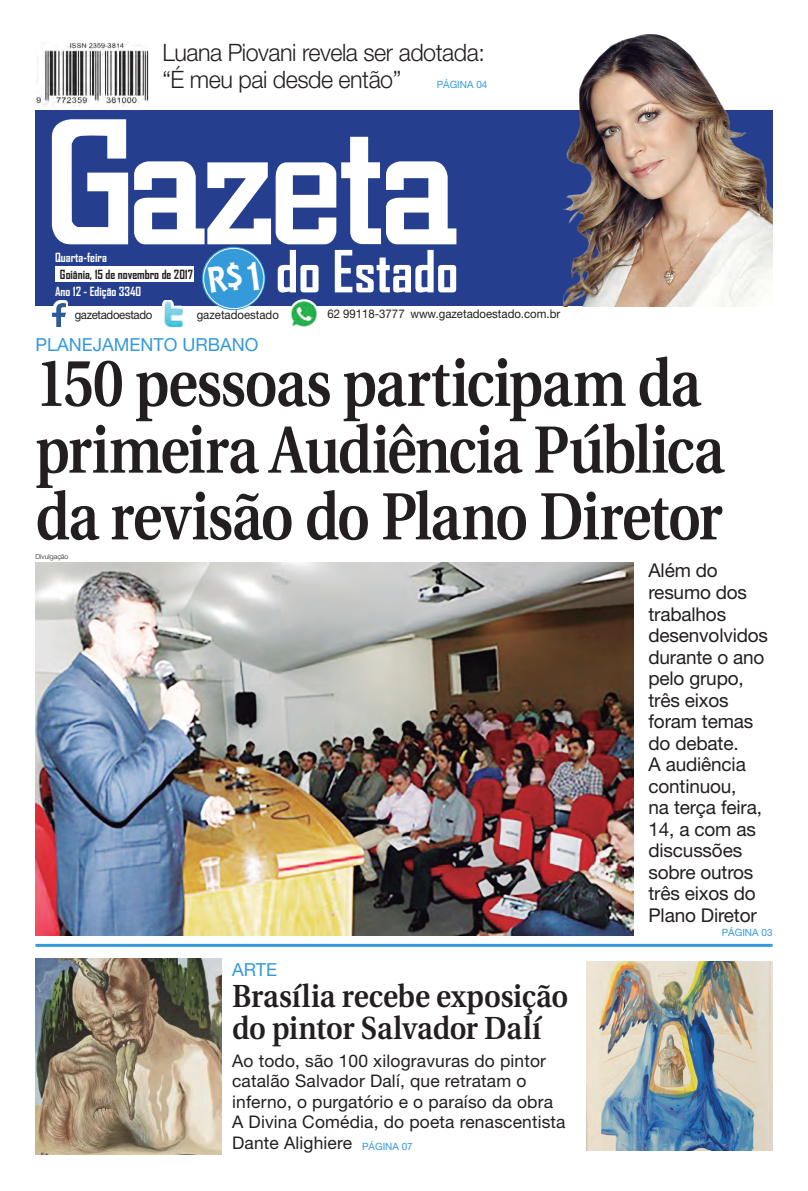
<style>
.page{position:relative;width:808px;height:1191px;background:#fff}
.page>*{position:absolute;margin:0;border:0;box-sizing:border-box;transform-origin:0 0}
.Manchete{font:600 66.6px/66.7px "Utopia";letter-spacing:-.025em;color:#231f20;scale:.85 1}
.t1{font:700 55.6px "Agency FB";color:#fff}
.Manchete-2{font:600 31.9px/32px "Utopia";letter-spacing:-.005em;color:#231f20;scale:.91 1}
.t2{font:300 24px/27px "Helvetica Neue";letter-spacing:-.02em;color:#231f20}
.txt_colunas{font:19px/21.5px "Helvetica Neue";letter-spacing:-.01em;color:#231f20}
.Retranca{font:18px "Helvetica Neue";color:#349ada}
.txt_colunas-2{font:17.4px/20.6px "Helvetica Neue";letter-spacing:.01em;color:#231f20}
.t3{font:700 12.1px "Agency FB";color:#fff}
.t4{font:700 12.1px "Agency FB";color:#231f20}
.t5{font:12px "Helvetica Neue";color:#231f20;scale:.95 1}
.t6{font:12px "Helvetica Neue";letter-spacing:-.03em;color:#231f20;scale:.95 1}
.Retranca-2{font:10px "Helvetica Neue";color:#349ada}
.Crédito_Fotógrafo{font:300 7px "Helvetica Neue";color:#231f20}
</style>
<div class="page">
<hr style="left:35px;top:944px;width:737px;height:3px;background:#349ada">
<div style="left:35px;top:110px;width:737px;height:196px;background:#253f8e"></div>
<svg style="left:52px;top:119px;width:76px;height:125px"></svg>
<svg style="left:134px;top:137px;width:315px;height:107px"></svg>
<img style="left:162px;top:300px;width:22px;height:29px">
<img style="left:290px;top:299px;width:28px;height:28px">
<div style="left:55px;top:266px;width:138px;height:15px;background:#fff"></div>
<svg style="left:202px;top:247px;width:63px;height:63px"></svg>
<div style="left:203px;top:248px;width:61px;height:61px;border:1px solid #fff;border-radius:50%"></div>
<img style="left:449px;top:34px;width:323px;height:272px">
<img style="left:35px;top:43px;width:113px;height:63px">
<svg style="left:55px;top:300px;width:13px;height:27px"></svg>
<img style="left:52px;top:303px;width:13px;height:23px">
<img style="left:586px;top:962px;width:186px;height:188px">
<img style="left:35px;top:562px;width:598px;height:373px">
<img style="left:35px;top:958px;width:187px;height:196px">
<div style="left:208px;top:262px;width:51px;height:31px;background:#349ada"></div>
<p class="t2" style="left:162px;top:39px;width:324px">Luana Piovani revela ser adotada: “É meu pai desde então”</p>
<p class="Retranca-2" style="left:437px;top:78px;width:52px">PÁGINA 04</p>
<p class="t3" style="left:55px;top:250px;width:53px">Quarta-feira</p>
<p class="t4" style="left:60px;top:267px;width:135px">Goiânia, 15 de novembro de 2017</p>
<p class="t3" style="left:55px;top:283px;width:88px">Ano 12 - Edição 3340</p>
<p class="t1" style="left:276px;top:237px;width:184px">do Estado</p>
<p class="t6" style="left:75px;top:307px;width:83px">gazetadoestado</p>
<p class="t5" style="left:197px;top:308px;width:88px">gazetadoestado</p>
<p class="t5" style="left:327px;top:307px;width:83px">62 99118-3777</p>
<p class="t5" style="left:410px;top:307px;width:159px">www.gazetadoestado.com.br</p>
<p class="Retranca" style="left:35px;top:333px;width:225px">PLANEJAMENTO URBANO</p>
<p class="Manchete" style="left:35px;top:351px;width:812px">150 pessoas participam da primeira Audiência Pública da revisão do Plano Diretor</p>
<p class="txt_colunas" style="left:648px;top:559px;width:121px">Além do resumo dos trabalhos desenvolvidos durante o ano pelo grupo, três eixos foram temas do debate.<br>A audiência continuou,<br>na terça feira,<br>14, a com as discussões sobre outros três eixos do<br>Plano Diretor</p>
<p class="Crédito_Fotógrafo" style="left:35px;top:552px;width:35px">Divulgação</p>
<p class="Retranca" style="left:232px;top:959px;width:47px">ARTE</p>
<p class="Manchete-2" style="left:232px;top:980px;width:371px">Brasília recebe exposição do pintor Salvador Dalí</p>
<p class="txt_colunas-2" style="left:232px;top:1050px;width:315px">Ao todo, são 100 xilogravuras do pintor</p>
<p class="txt_colunas-2" style="left:232px;top:1070px;width:335px">catalão Salvador Dalí, que retratam o inferno, o purgatório e o paraíso da obra A Divina Comédia, do poeta renascentista Dante Alighiere</p>
<p class="Retranca-2" style="left:362px;top:1140px;width:52px">PÁGINA 07</p>
<p class="Retranca-2" style="left:722px;top:926px;width:52px">PÁGINA 03</p>
</div>
